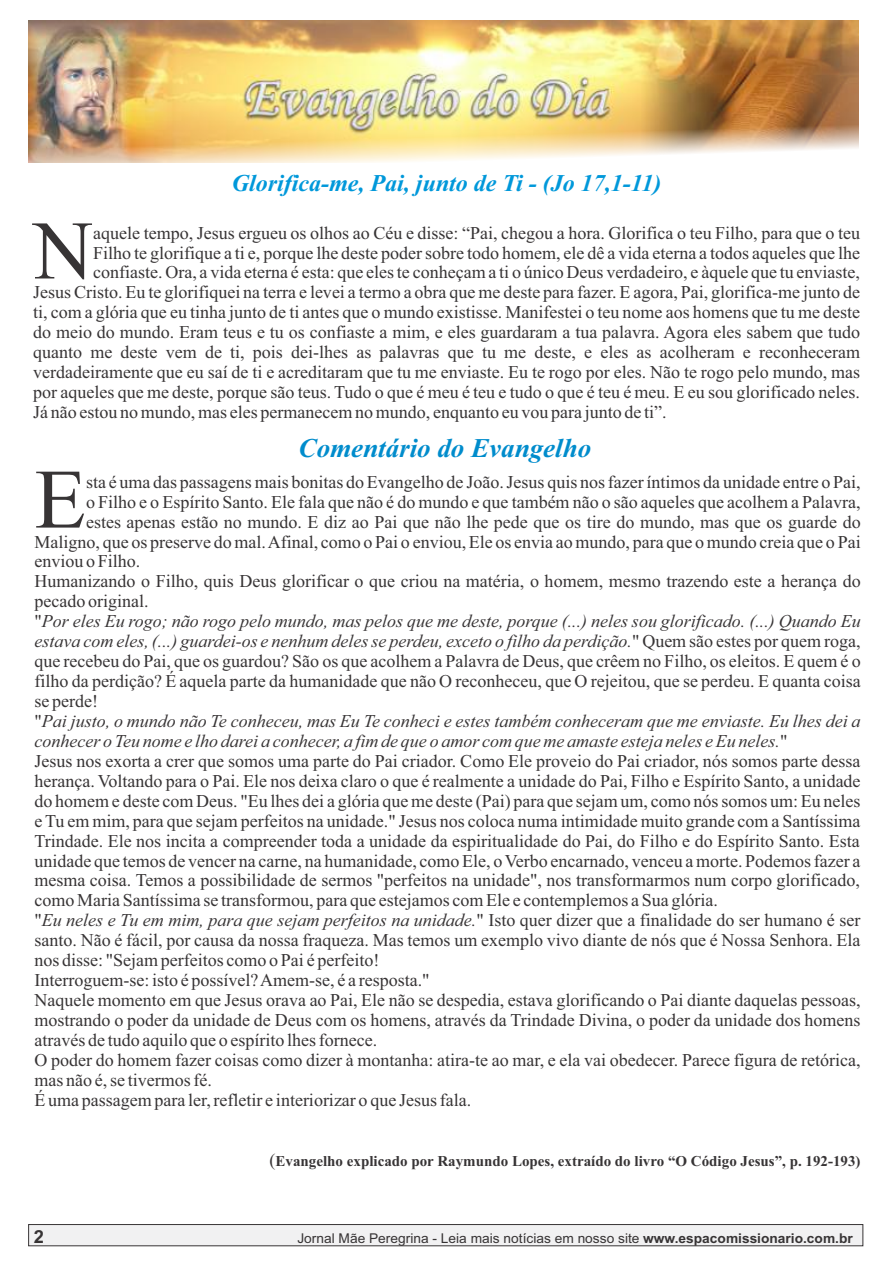
<style>
.page{position:relative;width:893px;height:1263px;background:#fff}
.page>*{position:absolute;margin:0;border:0;box-sizing:border-box;transform-origin:0 0}
.t1{font:84.3px "Times New Roman";color:#373435}
.t2{font:82.95px "Times New Roman";color:#373435}
.t3{font:italic 700 27px "Times New Roman";color:#008ccc}
.t4{font:italic 700 24px "Times New Roman";color:#0098da}
.t5{font:18px "Times New Roman";color:#373435}
.t6{font:italic 18px "Times New Roman";color:#373435}
.t7{font:700 18px "Arial";color:#373435}
.t8{font:700 15px "Times New Roman";color:#373435}
.t9{font:13.5px "Arial";color:#373435}
.s1{font-style:normal}
.s2{font-weight:400;font-size:18px}
.s3{font-weight:700}
</style>
<div class="page">
<img style="left:29px;top:20px;width:829px;height:142px">
<svg style="left:28px;top:1224px;width:836px;height:23px"></svg>
<h3 class="t4" style="left:232px;top:175px;width:431px">Glorifica-me, Pai, junto de Ti - (Jo 17,1-11)</h3>
<p class="t5" style="left:93px;top:226px;width:768px">aquele tempo, Jesus ergueu os olhos ao Céu e disse: “Pai, chegou a hora. Glorifica o teu Filho, para que o teu</p>
<h2 class="t2" style="left:33px;top:221px;width:61px">N</h2>
<p class="t5" style="left:93px;top:246px;width:768px">Filho te glorifique a ti e, porque lhe deste poder sobre todo homem, ele dê a vida eterna a todos aqueles que lhe</p>
<p class="t5" style="left:93px;top:266px;width:768px">confiaste. Ora, a vida eterna é esta: que eles te conheçam a ti o único Deus verdadeiro, e àquele que tu enviaste,</p>
<p class="t5" style="left:33px;top:286px;width:828px">Jesus Cristo. Eu te glorifiquei na terra e levei a termo a obra que me deste para fazer. E agora, Pai, glorifica-me junto de</p>
<p class="t5" style="left:33px;top:306px;width:828px">ti, com a glória que eu tinha junto de ti antes que o mundo existisse. Manifestei o teu nome aos homens que tu me deste</p>
<p class="t5" style="left:33px;top:326px;width:828px">do meio do mundo. Eram teus e tu os confiaste a mim, e eles guardaram a tua palavra. Agora eles sabem que tudo</p>
<p class="t5" style="left:33px;top:346px;width:828px">quanto me deste vem de ti, pois dei-lhes as palavras que tu me deste, e eles as acolheram e reconheceram</p>
<p class="t5" style="left:33px;top:366px;width:828px">verdadeiramente que eu saí de ti e acreditaram que tu me enviaste. Eu te rogo por eles. Não te rogo pelo mundo, mas</p>
<p class="t5" style="left:33px;top:386px;width:828px">por aqueles que me deste, porque são teus. Tudo o que é meu é teu e tudo o que é teu é meu. E eu sou glorificado neles.</p>
<p class="t5" style="left:33px;top:406px;width:635px">Já não estou no mundo, mas eles permanecem no mundo, enquanto eu vou para junto de ti”.</p>
<h3 class="t3" style="left:299px;top:439px;width:294px">Comentário do Evangelho</h3>
<h1 class="t1" style="left:35px;top:469px;width:53px">E</h1>
<p class="t5" style="left:86px;top:475px;width:776px">sta é uma das passagens mais bonitas do Evangelho de João. Jesus quis nos fazer íntimos da unidade entre o Pai,</p>
<p class="t5" style="left:86px;top:495px;width:776px">o Filho e o Espírito Santo. Ele fala que não é do mundo e que também não o são aqueles que acolhem a Palavra,</p>
<p class="t5" style="left:86px;top:515px;width:776px">estes apenas estão no mundo. E diz ao Pai que não lhe pede que os tire do mundo, mas que os guarde do</p>
<p class="t5" style="left:35px;top:535px;width:828px">Maligno, que os preserve do mal. Afinal, como o Pai o enviou, Ele os envia ao mundo, para que o mundo creia que o Pai</p>
<p class="t5" style="left:35px;top:555px;width:107px">enviou o Filho.</p>
<p class="t5" style="left:35px;top:575px;width:828px">Humanizando o Filho, quis Deus glorificar o que criou na matéria, o homem, mesmo trazendo este a herança do</p>
<p class="t5" style="left:35px;top:595px;width:116px">pecado original.</p>
<p class="t6" style="left:35px;top:615px;width:828px"><span class="s1">"</span>Por eles Eu rogo; não rogo pelo mundo, mas pelos que me deste, porque (...) neles sou glorificado. (...) Quando Eu</p>
<p class="t6" style="left:34px;top:635px;width:828px">estava com eles, (...) guardei-os e nenhum deles se perdeu, exceto o filho da perdição.<span class="s1">" Quem são estes por quem roga,</span></p>
<p class="t5" style="left:34px;top:655px;width:828px">que recebeu do Pai, que os guardou? São os que acolhem a Palavra de Deus, que crêem no Filho, os eleitos. E quem é o</p>
<p class="t5" style="left:34px;top:675px;width:828px">filho da perdição? É aquela parte da humanidade que não O reconheceu, que O rejeitou, que se perdeu. E quanta coisa</p>
<p class="t5" style="left:34px;top:694px;width:65px">se perde!</p>
<p class="t6" style="left:34px;top:714px;width:828px"><span class="s1">"</span>Pai justo, o mundo não Te conheceu, mas Eu Te conheci e estes também conheceram que me enviaste. Eu lhes dei a</p>
<p class="t6" style="left:34px;top:734px;width:754px">conhecer o Teu nome e lho darei a conhecer, a fim de que o amor com que me amaste esteja neles e Eu neles.<span class="s1">"</span></p>
<p class="t5" style="left:34px;top:754px;width:828px">Jesus nos exorta a crer que somos uma parte do Pai criador. Como Ele proveio do Pai criador, nós somos parte dessa</p>
<p class="t5" style="left:34px;top:774px;width:828px">herança. Voltando para o Pai. Ele nos deixa claro o que é realmente a unidade do Pai, Filho e Espírito Santo, a unidade</p>
<p class="t5" style="left:34px;top:794px;width:828px">do homem e deste com Deus. "Eu lhes dei a glória que me deste (Pai) para que sejam um, como nós somos um: Eu neles</p>
<p class="t5" style="left:34px;top:814px;width:828px">e Tu em mim, para que sejam perfeitos na unidade." Jesus nos coloca numa intimidade muito grande com a Santíssima</p>
<p class="t5" style="left:34px;top:834px;width:827px">Trindade. Ele nos incita a compreender toda a unidade da espiritualidade do Pai, do Filho e do Espírito Santo. Esta</p>
<p class="t5" style="left:34px;top:854px;width:828px">unidade que temos de vencer na carne, na humanidade, como Ele, o Verbo encarnado, venceu a morte. Podemos fazer a</p>
<p class="t5" style="left:34px;top:874px;width:827px">mesma coisa. Temos a possibilidade de sermos "perfeitos na unidade", nos transformarmos num corpo glorificado,</p>
<p class="t5" style="left:34px;top:894px;width:685px">como Maria Santíssima se transformou, para que estejamos com Ele e contemplemos a Sua glória.</p>
<p class="t6" style="left:34px;top:914px;width:827px"><span class="s1">"</span>Eu neles e Tu em mim, para que sejam perfeitos na unidade.<span class="s1">" Isto quer dizer que a finalidade do ser humano é ser</span></p>
<p class="t5" style="left:34px;top:934px;width:828px">santo. Não é fácil, por causa da nossa fraqueza. Mas temos um exemplo vivo diante de nós que é Nossa Senhora. Ela</p>
<p class="t5" style="left:34px;top:954px;width:346px">nos disse: "Sejam perfeitos como o Pai é perfeito!</p>
<p class="t5" style="left:34px;top:974px;width:397px">Interroguem-se: isto é possível? Amem-se, é a resposta."</p>
<p class="t5" style="left:34px;top:993px;width:828px">Naquele momento em que Jesus orava ao Pai, Ele não se despedia, estava glorificando o Pai diante daquelas pessoas,</p>
<p class="t5" style="left:34px;top:1013px;width:828px">mostrando o poder da unidade de Deus com os homens, através da Trindade Divina, o poder da unidade dos homens</p>
<p class="t5" style="left:34px;top:1033px;width:344px">através de tudo aquilo que o espírito lhes fornece.</p>
<p class="t5" style="left:34px;top:1053px;width:828px">O poder do homem fazer coisas como dizer à montanha: atira-te ao mar, e ela vai obedecer. Parece figura de retórica,</p>
<p class="t5" style="left:34px;top:1073px;width:179px">mas não é, se tivermos fé.</p>
<p class="t5" style="left:34px;top:1093px;width:438px">É uma passagem para ler, refletir e interiorizar o que Jesus fala.</p>
<p class="t8" style="left:270px;top:1155px;width:592px"><span class="s2">(</span>Evangelho explicado por Raymundo Lopes, extraído do livro “O Código Jesus”, p. 192-193)</p>
<p class="t7" style="left:34px;top:1230px;width:12px">2</p>
<p class="t9" style="left:297px;top:1233px;width:557px">Jornal Mãe Peregrina - Leia mais notícias em nosso site <span class="s3">www.espacomissionario.com.br</span></p>
</div>
